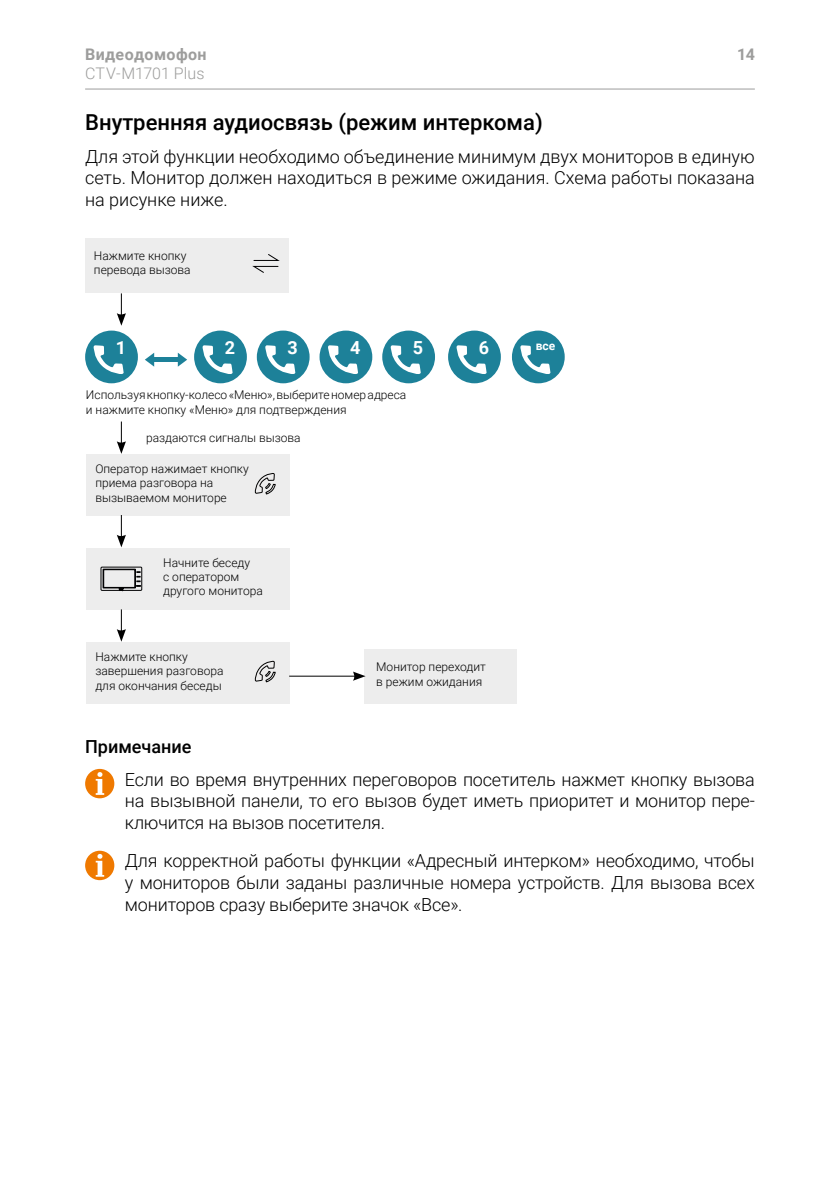
<style>
.page{position:relative;width:840px;height:1191px;background:#fff}
.page>*{position:absolute;margin:0;border:0;box-sizing:border-box;transform-origin:0 0}
.t1{font:500 22px "Roboto";color:#000}
.t2{font:300 18px/21.6px "Roboto";letter-spacing:-.01em;color:#000;text-align:justify}
.t3{font:500 18px "Roboto";color:#000}
.t4{font:700 18px "Roboto";color:#fff}
.t5{font:700 16px "Roboto";letter-spacing:.025em;color:#9d9d9c}
.t6{font:300 16px "Roboto";letter-spacing:.005em;color:#9d9d9c}
.t7{font:300 12px/14.4px "Roboto";color:#000}
.t8{font:700 12px "Roboto";color:#fff}
</style>
<div class="page">
<hr style="left:85px;top:89px;width:669px;height:1px;background:#9d9d9c">
<div style="left:364px;top:649px;width:152px;height:54px;background:#ededed"></div>
<div style="left:86px;top:454px;width:203px;height:62px;background:#ededed"></div>
<div style="left:86px;top:548px;width:203px;height:61px;background:#ededed"></div>
<div style="left:86px;top:642px;width:203px;height:61px;background:#ededed"></div>
<div style="left:85px;top:238px;width:203px;height:55px;background:#ededed"></div>
<hr style="left:289px;top:675px;width:67px;height:1px;background:#000">
<svg style="left:352px;top:671px;width:13px;height:10px"></svg>
<svg style="left:117px;top:293px;width:9px;height:33px"></svg>
<svg style="left:117px;top:421px;width:9px;height:33px"></svg>
<svg style="left:117px;top:515px;width:9px;height:32px"></svg>
<svg style="left:117px;top:609px;width:9px;height:32px"></svg>
<svg style="left:254px;top:473px;width:22px;height:22px"></svg>
<svg style="left:254px;top:660px;width:22px;height:23px"></svg>
<div style="left:85px;top:330px;width:53px;height:53px;background:#1d8199;border-radius:50%"></div>
<div style="left:194px;top:330px;width:53px;height:53px;background:#1d8199;border-radius:50%"></div>
<div style="left:257px;top:330px;width:52px;height:53px;background:#1d8199;border-radius:50%"></div>
<div style="left:319px;top:330px;width:53px;height:53px;background:#1d8199;border-radius:50%"></div>
<div style="left:382px;top:330px;width:53px;height:53px;background:#1d8199;border-radius:50%"></div>
<div style="left:448px;top:330px;width:52px;height:53px;background:#1d8199;border-radius:50%"></div>
<div style="left:511px;top:330px;width:53px;height:53px;background:#1d8199;border-radius:50%"></div>
<svg style="left:93px;top:345px;width:30px;height:29px"></svg>
<svg style="left:202px;top:345px;width:30px;height:29px"></svg>
<svg style="left:265px;top:345px;width:30px;height:29px"></svg>
<svg style="left:328px;top:345px;width:30px;height:29px"></svg>
<svg style="left:390px;top:345px;width:30px;height:29px"></svg>
<svg style="left:456px;top:345px;width:30px;height:29px"></svg>
<svg style="left:520px;top:345px;width:30px;height:29px"></svg>
<svg style="left:145px;top:353px;width:9px;height:14px"></svg>
<svg style="left:178px;top:353px;width:9px;height:14px"></svg>
<div style="left:151px;top:357px;width:29px;height:5px;background:#1d8199"></div>
<svg style="left:252px;top:254px;width:28px;height:19px"></svg>
<svg style="left:101px;top:567px;width:41px;height:24px"></svg>
<div style="left:85px;top:769px;width:29px;height:29px;background:#ef7900;border-radius:50%"></div>
<svg style="left:96px;top:772px;width:8px;height:23px"></svg>
<div style="left:85px;top:850px;width:29px;height:30px;background:#ef7900;border-radius:50%"></div>
<svg style="left:96px;top:854px;width:8px;height:22px"></svg>
<p class="t5" style="left:85px;top:43px;width:123px">Видеодомофон</p>
<p class="t6" style="left:85px;top:62px;width:121px">CTV-M1701 Plus</p>
<p class="t5" style="left:736px;top:43px;width:19px">14</p>
<p class="t1" style="left:85px;top:107px;width:459px">Внутренняя аудиосвязь (режим интеркома)</p>
<p class="t2" style="left:85px;top:145px;width:670px">Для этой функции необходимо объединение минимум двух мониторов в единую сеть. Монитор должен находиться в режиме ожидания. Схема работы показана на рисунке ниже.</p>
<p class="t7" style="left:94px;top:248px;width:98px">Нажмите кнопку перевода вызова</p>
<p class="t4" style="left:116px;top:335px;width:12px">1</p>
<p class="t4" style="left:224px;top:335px;width:12px">2</p>
<p class="t4" style="left:287px;top:335px;width:12px">3</p>
<p class="t4" style="left:350px;top:335px;width:12px">4</p>
<p class="t4" style="left:412px;top:335px;width:12px">5</p>
<p class="t4" style="left:478px;top:335px;width:12px">6</p>
<p class="t8" style="left:535px;top:337px;width:21px">все</p>
<p class="t7" style="left:86px;top:387px;width:322px">Используя кнопку-колесо «Меню», выберите номер адреса и нажмите кнопку «Меню» для подтверждения</p>
<p class="t7" style="left:146px;top:430px;width:156px">раздаются сигналы вызова</p>
<p class="t7" style="left:95px;top:461px;width:155px">Оператор нажимает кнопку приема разговора на вызываемом мониторе</p>
<p class="t7" style="left:163px;top:554px;width:101px">Начните беседу<br>с оператором другого монитора</p>
<p class="t7" style="left:95px;top:649px;width:130px">Нажмите кнопку завершения разговора для окончания беседы</p>
<p class="t7" style="left:376px;top:659px;width:111px">Монитор переходит в режим ожидания</p>
<p class="t3" style="left:85px;top:733px;width:108px">Примечание</p>
<p class="t2" style="left:125px;top:767px;width:631px">Если во время внутренних переговоров посетитель нажмет кнопку вызова на вызывной панели, то его вызов будет иметь приоритет и монитор пере&shy;ключится на вызов посетителя.</p>
<p class="t2" style="left:125px;top:849px;width:631px">Для корректной работы функции «Адресный интерком» необходимо, чтобы у мониторов были заданы различные номера устройств. Для вызова всех мониторов сразу выберите значок «Все».</p>
</div>
